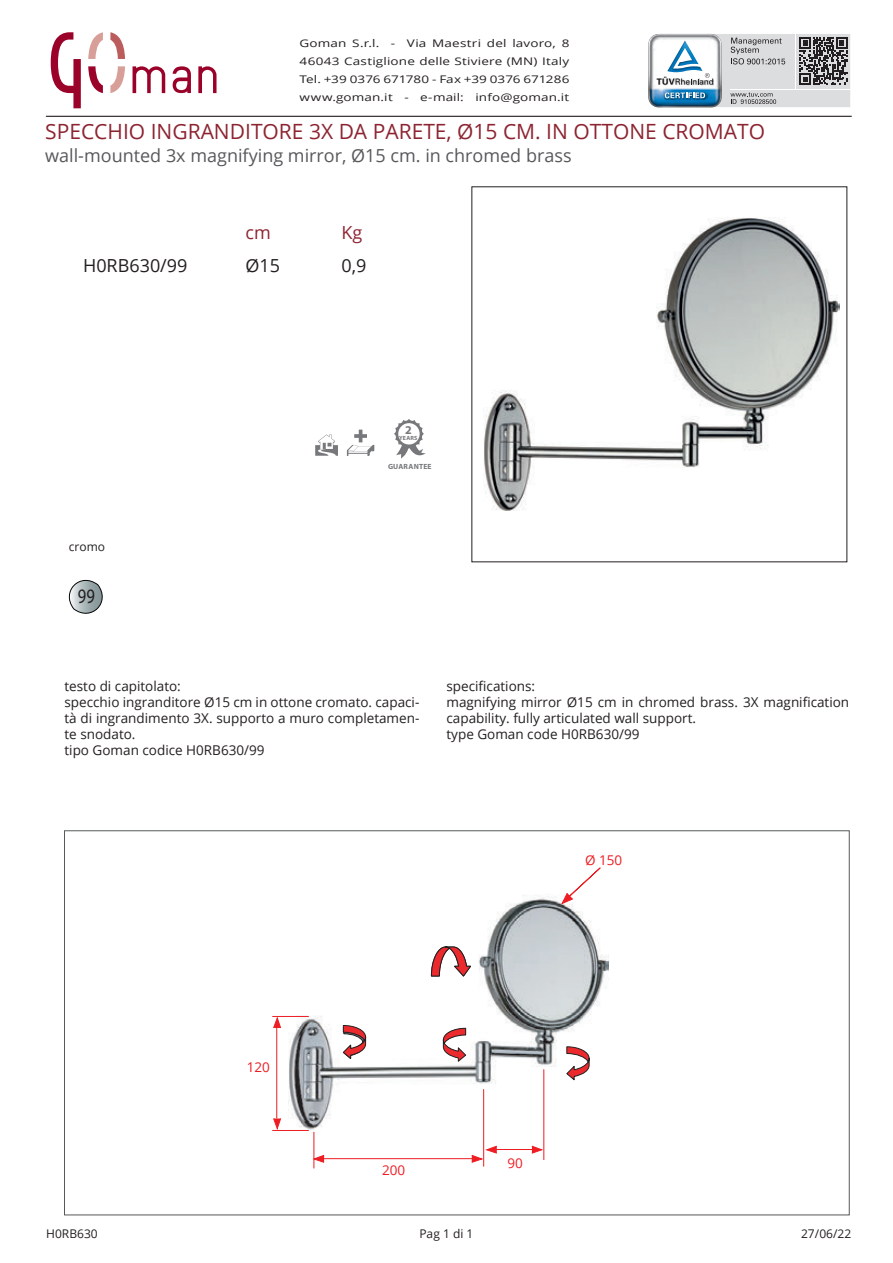
<style>
.page{position:relative;width:893px;height:1263px;background:#fff}
.page>*{position:absolute;margin:0;border:0;box-sizing:border-box;transform-origin:0 0}
.t1{font:21px "Open Sans";color:#8d2431}
.t2{font:20.7px "Myriad Pro";color:#231f20;scale:.8 1}
.t3{font:18px "Open Sans";color:#57585a}
.t4{font:18px "Open Sans";color:#231f20}
.t5{font:18px "Open Sans";color:#8d2431}
.t6{font:13.5px/16.2px "Open Sans";color:#231f20}
.t7{font:13.5px "Open Sans";color:#ee1d23}
.t8{font:12px "Open Sans";color:#231f20}
.t9{font:700 12px "Myriad Pro";color:#76787b}
.t10{font:10.5px/18px "Open Sans";letter-spacing:.01em;color:#231f20;text-align:justify;scale:1.29 1}
.t11{font:700 7.5px "Myriad Pro";letter-spacing:.025em;color:#76787b}
.t12{font:700 6px "Myriad Pro";letter-spacing:.04em;color:#76787b}
</style>
<div class="page">
<hr style="left:46px;top:116px;width:805px;height:1px;background:#231f20">
<svg style="left:648px;top:33px;width:202px;height:75px"></svg>
<svg style="left:88px;top:66px;width:15px;height:27px"></svg>
<svg style="left:198px;top:66px;width:19px;height:27px"></svg>
<svg style="left:133px;top:66px;width:32px;height:27px"></svg>
<svg style="left:173px;top:66px;width:18px;height:27px"></svg>
<svg style="left:88px;top:32px;width:15px;height:27px"></svg>
<svg style="left:110px;top:32px;width:15px;height:27px"></svg>
<svg style="left:110px;top:66px;width:15px;height:27px"></svg>
<svg style="left:51px;top:32px;width:30px;height:76px"></svg>
<svg style="left:315px;top:434px;width:23px;height:22px"></svg>
<svg style="left:347px;top:430px;width:27px;height:26px"></svg>
<svg style="left:394px;top:419px;width:32px;height:39px"></svg>
<svg style="left:68px;top:579px;width:35px;height:35px"></svg>
<img style="left:483px;top:217px;width:356px;height:294px">
<img style="left:289px;top:894px;width:319px;height:240px">
<svg style="left:561px;top:867px;width:39px;height:37px"></svg>
<svg style="left:443px;top:1028px;width:23px;height:34px"></svg>
<svg style="left:273px;top:1017px;width:8px;height:11px"></svg>
<svg style="left:273px;top:1118px;width:8px;height:12px"></svg>
<hr style="left:314px;top:1132px;width:1px;height:36px;background:#ee1d23">
<hr style="left:483px;top:1089px;width:1px;height:77px;background:#ee1d23">
<hr style="left:544px;top:1070px;width:1px;height:96px;background:#ee1d23">
<hr style="left:323px;top:1158px;width:149px;height:1px;background:#ee1d23">
<svg style="left:313px;top:1155px;width:12px;height:8px"></svg>
<hr style="left:496px;top:1149px;width:36px;height:1px;background:#ee1d23">
<svg style="left:471px;top:1145px;width:26px;height:18px"></svg>
<svg style="left:531px;top:1145px;width:12px;height:9px"></svg>
<div style="left:494px;top:1161px;width:57px;height:36px;background:#fff"></div>
<svg style="left:431px;top:947px;width:40px;height:30px"></svg>
<svg style="left:343px;top:1025px;width:23px;height:34px"></svg>
<svg style="left:566px;top:1046px;width:23px;height:34px"></svg>
<hr style="left:276px;top:1027px;width:1px;height:91px;background:#ee1d23">
<hr style="left:273px;top:1016px;width:35px;height:1px;background:#ee1d23">
<hr style="left:273px;top:1130px;width:35px;height:1px;background:#ee1d23">
<p class="t10" style="left:299px;top:34px;width:211px">Goman S.r.l. - Via Maestri del lavoro, 8<br>46043 Castiglione delle Stiviere (MN) Italy Tel. +39 0376 671780 - Fax +39 0376 671286 www.goman.it - e-mail: info@goman.it</p>
<h1 class="t1" style="left:45px;top:117px;width:721px">SPECCHIO INGRANDITORE 3X DA PARETE, Ø15 CM. IN OTTONE CROMATO</h1>
<h3 class="t3" style="left:45px;top:143px;width:528px">wall-mounted 3x magnifying mirror, Ø15 cm. in chromed brass</h3>
<h3 class="t4" style="left:83px;top:253px;width:106px">H0RB630/99</h3>
<h3 class="t5" style="left:245px;top:221px;width:27px">cm</h3>
<h3 class="t4" style="left:245px;top:253px;width:36px">Ø15</h3>
<p class="t8" style="left:69px;top:538px;width:38px">cromo</p>
<h2 class="t2" style="left:78px;top:584px;width:23px">99</h2>
<h3 class="t5" style="left:341px;top:221px;width:22px">Kg</h3>
<h3 class="t4" style="left:341px;top:253px;width:27px">0,9</h3>
<p class="t9" style="left:405px;top:422px;width:8px">2</p>
<p class="t12" style="left:399px;top:434px;width:20px">YEARS</p>
<p class="t11" style="left:388px;top:461px;width:45px">GUARANTEE</p>
<p class="t6" style="left:64px;top:677px;width:356px">testo di capitolato:<br>specchio ingranditore Ø15 cm in ottone cromato. capaci&shy;tà di ingrandimento 3X. supporto a muro completamen&shy;te snodato.<br>tipo Goman codice H0RB630/99</p>
<p class="t6" style="left:446px;top:677px;width:404px">specifications:<br>magnifying mirror Ø15 cm in chromed brass. 3X magnification capability. fully articulated wall support.<br>type Goman code H0RB630/99</p>
<p class="t7" style="left:247px;top:1058px;width:25px">120</p>
<p class="t7" style="left:585px;top:850px;width:39px">Ø 150</p>
<p class="t7" style="left:382px;top:1160px;width:25px">200</p>
<p class="t7" style="left:507px;top:1154px;width:17px">90</p>
<p class="t8" style="left:46px;top:1226px;width:53px">H0RB630</p>
<p class="t8" style="left:419px;top:1226px;width:56px">Pag 1 di 1</p>
<p class="t8" style="left:801px;top:1226px;width:52px">27/06/22</p>
</div>
